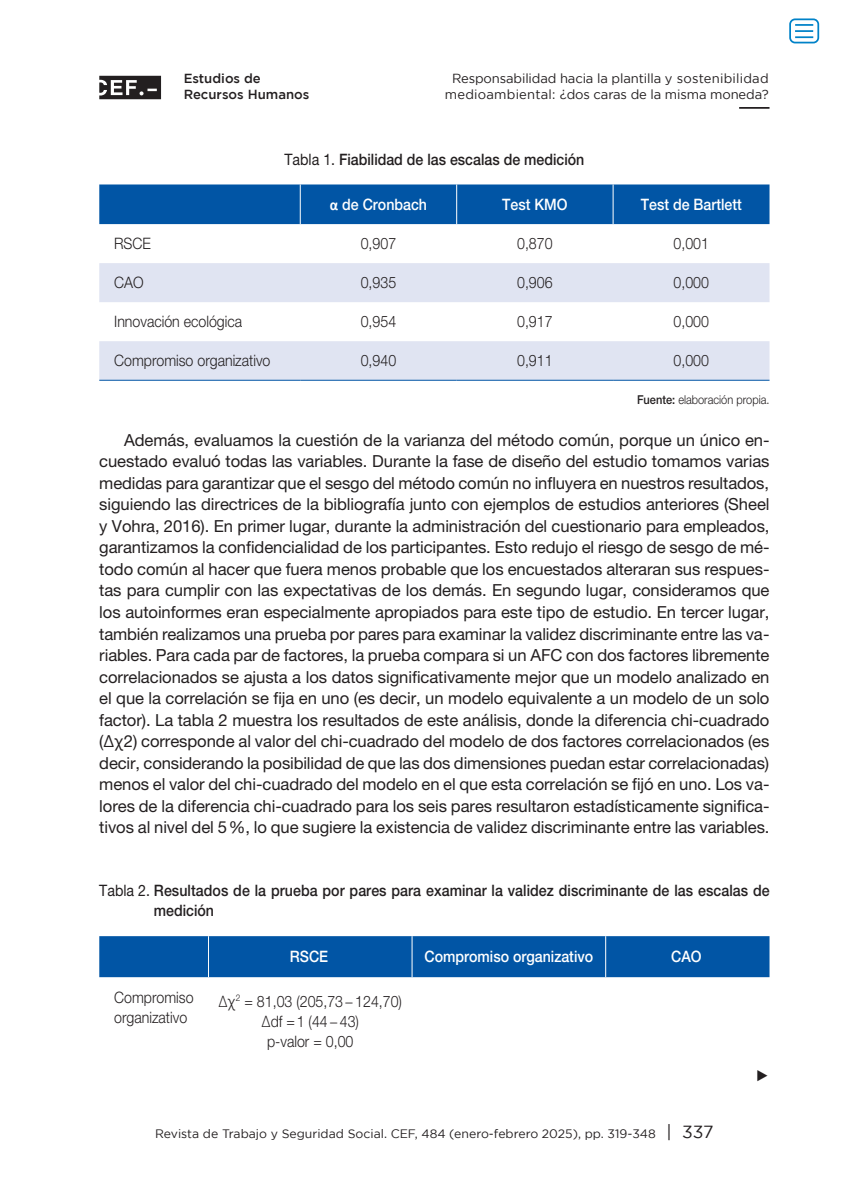
<style>
.page{position:relative;width:844px;height:1191px;background:#fff}
.page>*{position:absolute;margin:0;border:0;box-sizing:border-box;transform-origin:0 0}
.texto_normal__espaci{font:16.62px/21.5px "Helvetica Neue LT Std";letter-spacing:-.005em;color:#231f20;text-align:justify}
.Tablas_y_gráficos{font:300 15.75px/20.1px "Helvetica Neue LT Std";color:#231f20;scale:.9 1}
.Tablas_título{font:500 15.75px/20.1px "Helvetica Neue LT Std";letter-spacing:.005em;color:#231f20;scale:.9 1}
.Cabeceras_tablas_y_g{font:500 15.75px "Helvetica Neue LT Std";color:#fff;scale:.9 1}
.Tablas_y_gráficos-2{font:15.75px "Arial";color:#231f20;scale:.9 1}
.t1{font:13.12px/16.6px "Gotham";letter-spacing:-.01em;color:#231f20;text-align:center}
.t2{font:500 13.12px/15.8px "Gotham";color:#231f20}
.t3{font:12.25px "Gotham";color:#231f20}
.Fuente_tablas_y_graf{font:300 12.25px "Helvetica Neue LT Std";color:#231f20;scale:.9 1}
.s1{font-weight:400}
.s2{font-family:"Calibri";font-weight:700}
.s3{font-weight:500}
.s4{font-family:"Cascadia Code"}
.s5{font-family:"Cascadia Code";font-weight:400}
.s6{font-size:17.5px}
</style>
<div class="page">
<svg style="left:99px;top:76px;width:62px;height:23px"></svg>
<hr style="left:739px;top:107px;width:30px;height:2px;background:#231f20">
<div style="left:99px;top:184px;width:670px;height:40px;background:#0155a5"></div>
<svg style="left:99px;top:263px;width:670px;height:117px;fill:#e0e4f2"></svg>
<hr style="left:300px;top:184px;width:1px;height:40px;background:#fff">
<hr style="left:456px;top:184px;width:1px;height:40px;background:#fff">
<hr style="left:612px;top:184px;width:1px;height:40px;background:#fff">
<hr style="left:99px;top:380px;width:201px;height:1px;background:#0155a5">
<hr style="left:300px;top:380px;width:156px;height:1px;background:#0155a5">
<hr style="left:456px;top:380px;width:157px;height:1px;background:#0155a5">
<hr style="left:613px;top:380px;width:156px;height:1px;background:#0155a5">
<div style="left:99px;top:936px;width:670px;height:41px;background:#0155a5"></div>
<hr style="left:208px;top:936px;width:1px;height:41px;background:#fff">
<hr style="left:411px;top:936px;width:1px;height:41px;background:#fff">
<hr style="left:605px;top:936px;width:1px;height:41px;background:#fff">
<div style="left:789px;top:18px;width:30px;height:25px;border:2px solid #0082c8;border-radius:5px"></div>
<svg style="left:795px;top:24px;width:18px;height:14px"></svg>
<p class="t2" style="left:184px;top:71px;width:127px">Estudios de<br>Recursos Humanos</p>
<p class="t1" style="left:445px;top:69px;width:325px">Responsabilidad hacia la plantilla y sostenibilidad medioambiental: ¿dos caras de la misma moneda?</p>
<p class="Tablas_título" style="left:284px;top:149px;width:334px"><span class="s1">Tabla 1.</span> Fiabilidad de las escalas de medición</p>
<p class="Cabeceras_tablas_y_g" style="left:330px;top:195px;width:109px"><span class="s2">α</span> de Cronbach</p>
<p class="Cabeceras_tablas_y_g" style="left:502px;top:195px;width:74px">Test KMO</p>
<p class="Cabeceras_tablas_y_g" style="left:640px;top:195px;width:114px">Test de Bartlett</p>
<p class="Tablas_y_gráficos" style="left:114px;top:233px;width:42px">RSCE</p>
<p class="Tablas_y_gráficos" style="left:360px;top:233px;width:41px">0,907</p>
<p class="Tablas_y_gráficos" style="left:517px;top:233px;width:41px">0,870</p>
<p class="Tablas_y_gráficos" style="left:673px;top:233px;width:41px">0,001</p>
<p class="Tablas_y_gráficos" style="left:114px;top:272px;width:34px">CAO</p>
<p class="Tablas_y_gráficos" style="left:360px;top:272px;width:41px">0,935</p>
<p class="Tablas_y_gráficos" style="left:517px;top:272px;width:41px">0,906</p>
<p class="Tablas_y_gráficos" style="left:673px;top:272px;width:41px">0,000</p>
<p class="Tablas_y_gráficos" style="left:114px;top:311px;width:144px">Innovación ecológica</p>
<p class="Tablas_y_gráficos" style="left:360px;top:311px;width:41px">0,954</p>
<p class="Tablas_y_gráficos" style="left:517px;top:311px;width:41px">0,917</p>
<p class="Tablas_y_gráficos" style="left:673px;top:311px;width:41px">0,000</p>
<p class="Tablas_y_gráficos" style="left:114px;top:350px;width:175px">Compromiso organizativo</p>
<p class="Tablas_y_gráficos" style="left:360px;top:350px;width:41px">0,940</p>
<p class="Tablas_y_gráficos" style="left:517px;top:350px;width:41px">0,911</p>
<p class="Tablas_y_gráficos" style="left:673px;top:350px;width:41px">0,000</p>
<p class="Fuente_tablas_y_graf" style="left:637px;top:392px;width:149px"><span class="s3">Fuente:</span> elaboración propia.</p>
<p class="texto_normal__espaci" style="left:99px;top:429px;width:671px;text-indent:25px">Además, evaluamos la cuestión de la varianza del método común, porque un único en&shy;cuestado evaluó todas las variables. Durante la fase de diseño del estudio tomamos varias medidas para garantizar que el sesgo del método común no influyera en nuestros resultados, siguiendo las directrices de la bibliografía junto con ejemplos de estudios anteriores (Sheel y Vohra, 2016). En primer lugar, durante la administración del cuestionario para empleados, garantizamos la confidencialidad de los participantes. Esto redujo el riesgo de sesgo de mé&shy;todo común al hacer que fuera menos probable que los encuestados alteraran sus respues&shy;tas para cumplir con las expectativas de los demás. En segundo lugar, consideramos que los autoinformes eran especialmente apropiados para este tipo de estudio. En tercer lugar, también realizamos una prueba por pares para examinar la validez discriminante entre las va&shy;riables. Para cada par de factores, la prueba compara si un AFC con dos factores libremente correlacionados se ajusta a los datos significativamente mejor que un modelo analizado en el que la correlación se fija en uno (es decir, un modelo equivalente a un modelo de un solo factor). La tabla 2 muestra los resultados de este análisis, donde la diferencia chi-cuadrado (Δ<span class="s4">χ</span>2) corresponde al valor del chi-cuadrado del modelo de dos factores correlacionados (es decir, considerando la posibilidad de que las dos dimensiones puedan estar correlacionadas) menos el valor del chi-cuadrado del modelo en el que esta correlación se fijó en uno. Los va&shy;lores de la diferencia chi-cuadrado para los seis pares resultaron estadísticamente significa&shy;tivos al nivel del 5%, lo que sugiere la existencia de validez discriminante entre las variables.</p>
<p class="Tablas_título" style="left:154px;top:879px;width:685px;text-indent:-55px"><span class="s1">Tabla 2.</span> Resultados de la prueba por pares para examinar la validez discriminante de las escalas de medición</p>
<p class="Cabeceras_tablas_y_g" style="left:290px;top:947px;width:44px">RSCE</p>
<p class="Cabeceras_tablas_y_g" style="left:424px;top:947px;width:189px">Compromiso organizativo</p>
<p class="Cabeceras_tablas_y_g" style="left:671px;top:947px;width:35px">CAO</p>
<p class="Tablas_y_gráficos" style="left:114px;top:987px;width:90px">Compromiso organizativo</p>
<p class="Tablas_y_gráficos" style="left:218px;top:990px;width:205px">Δ<span class="s5">χ</span><sup>2</sup> = 81,03 (205,73−124,70)</p>
<p class="Tablas_y_gráficos" style="left:261px;top:1010px;width:110px">Δdf =1 (44−43)</p>
<p class="Tablas_y_gráficos" style="left:267px;top:1031px;width:97px">p-valor = 0,00</p>
<p class="t3" style="left:155px;top:1127px;width:560px">Revista de Trabajo y Seguridad Social. CEF, 484 (enero-febrero 2025), pp. 319-348 <span class="s6">| 337</span></p>
<p class="Tablas_y_gráficos-2" style="left:755px;top:1064px;width:17px">►</p>
</div>
